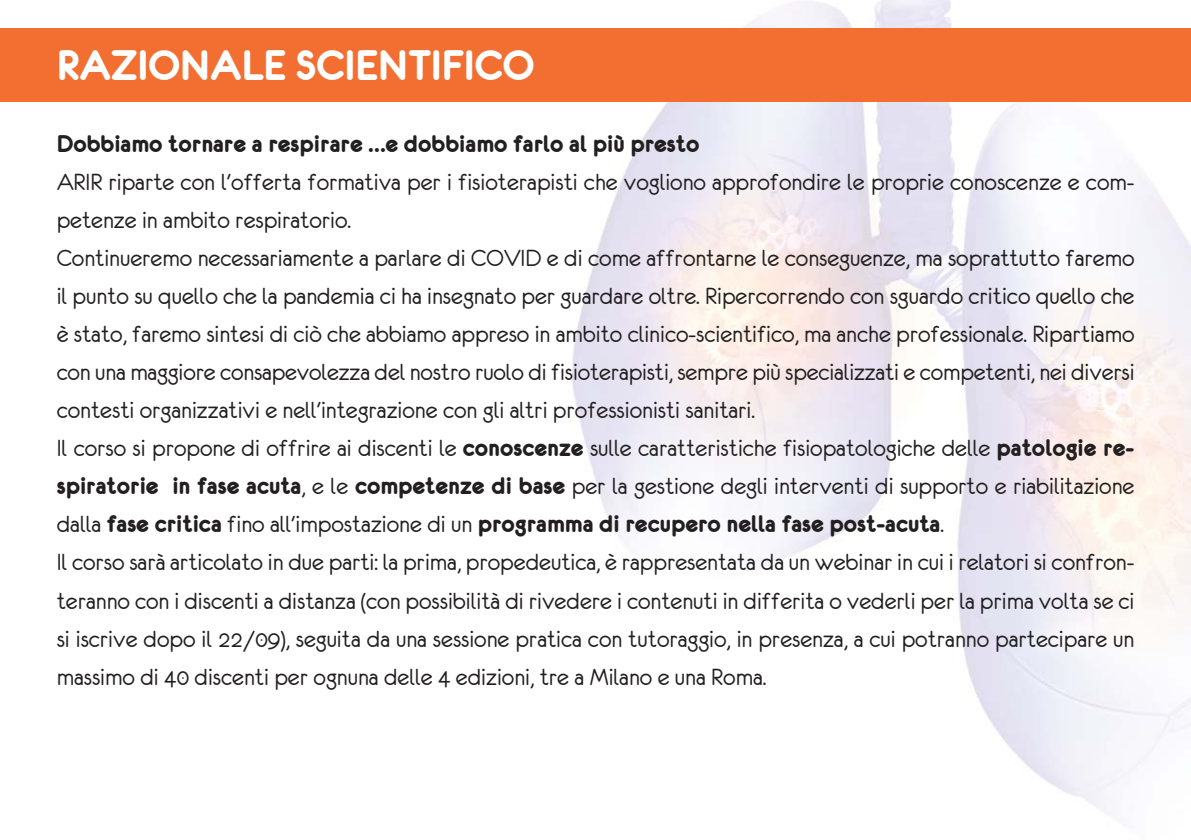
<style>
.page{position:relative;width:1191px;height:840px;background:#fff}
.page>*{position:absolute;margin:0;border:0;box-sizing:border-box;transform-origin:0 0}
.t1{font:46px "Eurofurencebold";color:#fff}
.t2{font:26px/38px "Eurofurenceregular";color:#231f20}
.t3{font:26px "Eurofurencebold";color:#231f20}
.s1{font-family:"Eurofurencebold"}
.s2{font-family:"Eurofurenceregular"}
</style>
<div class="page">
<img style="left:572px;top:0;width:619px;height:814px">
<div style="left:0;top:28px;width:1191px;height:74px;background:#f36f31"></div>
<h1 class="t1" style="left:57px;top:50px;width:479px">RAZIONALE SCIENTIFICO</h1>
<p class="t3" style="left:57px;top:135px;width:644px">Dobbiamo tornare a respirare …e dobbiamo farlo al più presto</p>
<p class="t2" style="left:57px;top:165px;width:1079px">ARIR riparte con l'offerta formativa per i fisioterapisti che vogliono approfondire le proprie conoscenze e com&shy;petenze in ambito respiratorio.<br>Continueremo necessariamente a parlare di COVID e di come affrontarne le conseguenze, ma soprattutto faremo il punto su quello che la pandemia ci ha insegnato per guardare oltre. Ripercorrendo con sguardo critico quello che è stato, faremo sintesi di ciò che abbiamo appreso in ambito clinico-scientifico, ma anche professionale. Ripartiamo con una maggiore consapevolezza del nostro ruolo di fisioterapisti, sempre più specializzati e competenti, nei diversi contesti organizzativi e nell'integrazione con gli altri professionisti sanitari.<br>Il corso si propone di offrire ai discenti le <span class="s1">conoscenze</span> sulle caratteristiche fisiopatologiche delle <span class="s1">patologie re&shy;spiratorie in fase acuta</span>, e le <span class="s1">competenze di base</span> per la gestione degli interventi di supporto e riabilitazione</p>
<p class="t3" style="left:57px;top:515px;width:889px"><span class="s2">dalla</span> fase critica <span class="s2">fino all'impostazione di un</span> programma di recupero nella fase post-acuta<span class="s2">.</span></p>
<p class="t2" style="left:57px;top:545px;width:1079px;text-align:justify">Il corso sarà articolato in due parti: la prima, propedeutica, è rappresentata da un webinar in cui i relatori si confron&shy;teranno con i discenti a distanza (con possibilità di rivedere i contenuti in differita o vederli per la prima volta se ci si iscrive dopo il 22/09), seguita da una sessione pratica con tutoraggio, in presenza, a cui potranno partecipare un massimo di 40 discenti per ognuna delle 4 edizioni, tre a Milano e una Roma.</p>
</div>
